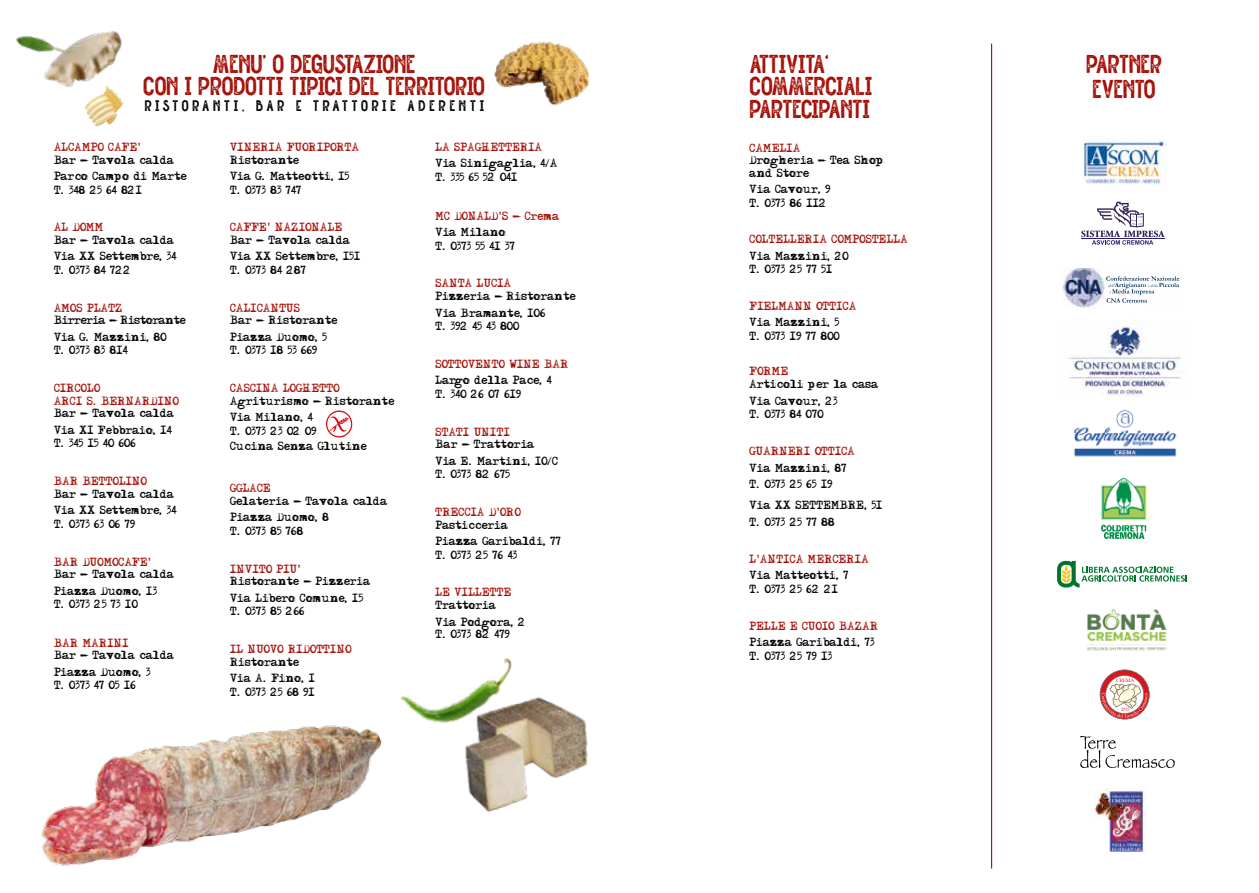
<style>
.page{position:relative;width:1259px;height:893px;background:#fff}
.page>*{position:absolute;margin:0;border:0;box-sizing:border-box;transform-origin:0 0}
.t1{font:25.35px/22.5px "Straightler Press";color:#a51008}
.t2{font:15px "Straightler Press";letter-spacing:.26em;color:#000}
.t3{font:10.5px/16.5px "Adler";color:#000}
.t4{font:10.5px/12.6px "Adler";color:#a51008}
.t5{font:10.5px/16.5px "Adler";letter-spacing:-.04em;color:#000}
</style>
<div class="page">
<img style="left:43px;top:31px;width:81px;height:89px">
<img style="left:16px;top:31px;width:60px;height:38px">
<img style="left:100px;top:86px;width:23px;height:28px">
<img style="left:106px;top:86px;width:18px;height:17px">
<img style="left:85px;top:94px;width:22px;height:16px">
<img style="left:87px;top:97px;width:23px;height:18px">
<img style="left:89px;top:102px;width:24px;height:17px">
<img style="left:92px;top:107px;width:23px;height:17px">
<img style="left:95px;top:112px;width:22px;height:14px">
<img style="left:494px;top:41px;width:95px;height:65px">
<img style="left:41px;top:725px;width:341px;height:141px">
<svg style="left:326px;top:410px;width:26px;height:28px"></svg>
<img style="left:1061px;top:268px;width:119px;height:40px">
<img style="left:1102px;top:297px;width:41px;height:11px">
<img style="left:1111px;top:278px;width:67px;height:9px">
<img style="left:1106px;top:298px;width:20px;height:5px">
<img style="left:1106px;top:276px;width:70px;height:5px">
<img style="left:1114px;top:283px;width:62px;height:4px">
<img style="left:1112px;top:289px;width:28px;height:4px">
<img style="left:1087px;top:608px;width:80px;height:43px">
<img style="left:1068px;top:319px;width:114px;height:78px">
<img style="left:1073px;top:409px;width:104px;height:48px">
<svg style="left:1081px;top:202px;width:83px;height:43px"></svg>
<svg style="left:1057px;top:561px;width:130px;height:26px"></svg>
<svg style="left:1099px;top:669px;width:50px;height:50px"></svg>
<img style="left:1094px;top:788px;width:52px;height:64px">
<svg style="left:1080px;top:736px;width:94px;height:32px"></svg>
<img style="left:1082px;top:140px;width:84px;height:44px">
<svg style="left:1101px;top:485px;width:44px;height:54px"></svg>
<img style="left:1102px;top:478px;width:44px;height:54px">
<hr style="left:991px;top:44px;width:1px;height:824px;background:#a51008">
<img style="left:465px;top:697px;width:123px;height:116px">
<img style="left:400px;top:658px;width:132px;height:89px">
<h1 class="t1" style="left:144px;top:52px;width:343px;text-align:center">MENU’ O DEGUSTAZIONE<br>CON I PRODOTTI TIPICI DEL TERRITORIO</h1>
<h2 class="t2" style="left:145px;top:94px;width:341px">RISTORANTI, BAR e TRATTORIE ADERENTI</h2>
<p class="t4" style="left:54px;top:142px;width:89px">ALCAMPO CAFE'</p>
<p class="t3" style="left:54px;top:153px;width:134px">Bar - Tavola calda<br>Parco Campo di Marte</p>
<p class="t3" style="left:54px;top:183px;width:90px">T. 348 25 64 821</p>
<p class="t4" style="left:54px;top:223px;width:51px">AL DOMM</p>
<p class="t3" style="left:54px;top:234px;width:124px">Bar - Tavola calda<br>Via XX Settembre, 34</p>
<p class="t3" style="left:54px;top:264px;width:79px">T. 0373 84 722</p>
<p class="t4" style="left:54px;top:303px;width:70px">AMOS PLATZ</p>
<p class="t5" style="left:54px;top:314px;width:133px">Birreria - Ristorante<br>Via G. Mazzini, 80</p>
<p class="t3" style="left:54px;top:344px;width:75px">T. 0373 83 814</p>
<p class="t4" style="left:54px;top:384px;width:126px">CIRCOLO<br>ARCI S. BERNARDINO</p>
<p class="t3" style="left:54px;top:407px;width:122px">Bar - Tavola calda<br>Via XI Febbraio, 14</p>
<p class="t3" style="left:54px;top:437px;width:83px">T. 345 15 40 606</p>
<p class="t4" style="left:54px;top:477px;width:95px">BAR BETTOLINO</p>
<p class="t3" style="left:54px;top:487px;width:124px">Bar - Tavola calda<br>Via XX Settembre, 34</p>
<p class="t3" style="left:54px;top:517px;width:83px">T. 0373 63 06 79</p>
<p class="t4" style="left:54px;top:557px;width:103px">BAR DUOMOCAFE'È</p>
<p class="t3" style="left:54px;top:568px;width:122px">Bar - Tavola calda<br>Piazza Duomo, 13</p>
<p class="t3" style="left:54px;top:598px;width:85px">T. 0373 25 73 10</p>
<p class="t4" style="left:54px;top:638px;width:76px">BAR MARINI</p>
<p class="t3" style="left:54px;top:649px;width:122px">Bar - Tavola calda<br>Piazza Duomo, 3</p>
<p class="t3" style="left:54px;top:679px;width:83px">T. 0373 47 05 16</p>
<p class="t4" style="left:230px;top:142px;width:131px">VINERIA FUORIPORTA</p>
<p class="t3" style="left:230px;top:153px;width:121px">Ristorante<br>Via G. Matteotti, 15</p>
<p class="t3" style="left:230px;top:183px;width:73px">T. 0373 83 747</p>
<p class="t4" style="left:230px;top:223px;width:114px">CAFFE' NAZIONALE</p>
<p class="t3" style="left:230px;top:234px;width:132px">Bar - Tavola calda<br>Via XX Settembre, 151</p>
<p class="t3" style="left:230px;top:264px;width:77px">T. 0373 84 287</p>
<p class="t4" style="left:230px;top:303px;width:72px">CALICANTUS</p>
<p class="t3" style="left:230px;top:314px;width:109px">Bar - Ristorante<br>Piazza Duomo, 5</p>
<p class="t3" style="left:230px;top:344px;width:89px">T. 0373 18 53 669</p>
<p class="t4" style="left:230px;top:384px;width:111px">CASCINA LOGHETTO</p>
<p class="t3" style="left:230px;top:394px;width:166px">Agriturismo - Ristorante<br>Via Milano, 4</p>
<p class="t3" style="left:230px;top:425px;width:138px;line-height:15px">T. 0373 23 02 09<br>Cucina Senza Glutine</p>
<p class="t4" style="left:230px;top:484px;width:42px">GGLACE</p>
<p class="t3" style="left:230px;top:495px;width:159px">Gelateria - Tavola calda<br>Piazza Duomo, 8</p>
<p class="t3" style="left:230px;top:525px;width:75px">T. 0373 85 768</p>
<p class="t4" style="left:230px;top:564px;width:73px">INVITO PIU'</p>
<p class="t3" style="left:230px;top:575px;width:142px">Ristorante - Pizzeria<br>Via Libero Comune, 15</p>
<p class="t3" style="left:230px;top:605px;width:76px">T. 0373 85 266</p>
<p class="t4" style="left:230px;top:645px;width:123px">IL NUOVO RIDOTTINO</p>
<p class="t3" style="left:230px;top:655px;width:86px">Ristorante<br>Via A. Fino, 1</p>
<p class="t3" style="left:230px;top:685px;width:86px">T. 0373 25 68 91</p>
<p class="t4" style="left:435px;top:142px;width:108px">LA SPAGHETTERIA</p>
<p class="t3" style="left:435px;top:158px;width:124px;line-height:13.5px">Via Sinigaglia, 4/A<br>T. 335 65 52 041</p>
<p class="t4" style="left:435px;top:211px;width:125px">MC DONALD'S - Crema</p>
<p class="t3" style="left:435px;top:227px;width:81px;line-height:13.5px">Via Milano<br>T. 0373 55 41 37</p>
<p class="t4" style="left:435px;top:279px;width:77px">SANTA LUCIA</p>
<p class="t3" style="left:435px;top:290px;width:142px">Pizzeria - Ristorante<br>Via Bramante, 106</p>
<p class="t3" style="left:435px;top:320px;width:85px">T. 392 45 43 800</p>
<p class="t4" style="left:435px;top:359px;width:135px">SOTTOVENTO WINE BAR</p>
<p class="t3" style="left:435px;top:375px;width:118px;line-height:13.5px">Largo della Pace, 4<br>T. 340 26 07 619</p>
<p class="t4" style="left:435px;top:427px;width:76px">STATI UNITI</p>
<p class="t3" style="left:435px;top:438px;width:124px">Bar - Trattoria<br>Via E. Martini, 10/C</p>
<p class="t3" style="left:435px;top:468px;width:76px">T. 0373 82 675</p>
<p class="t4" style="left:435px;top:508px;width:87px">TRECCIA D'ORO</p>
<p class="t3" style="left:435px;top:518px;width:127px">Pasticceria<br>Piazza Garibaldi, 77</p>
<p class="t3" style="left:435px;top:548px;width:83px">T. 0373 25 76 43</p>
<p class="t4" style="left:435px;top:588px;width:77px">LE VILLETTE</p>
<p class="t3" style="left:435px;top:599px;width:92px">Trattoria<br>Via Podgora, 2</p>
<p class="t3" style="left:435px;top:628px;width:76px">T. 0373 82 479</p>
<h1 class="t1" style="left:750px;top:52px;width:124px">ATTIVITA'<br>COMMERCIALI<br>PARTECIPANTI</h1>
<p class="t4" style="left:749px;top:143px;width:52px">CAMELIA</p>
<p class="t3" style="left:749px;top:156px;width:136px;line-height:12.6px">Drogheria - Tea Shop and Store</p>
<p class="t3" style="left:749px;top:185px;width:82px;line-height:13.5px">Via Cavour, 9<br>T. 0373 86 112</p>
<p class="t4" style="left:749px;top:235px;width:160px">COLTELLERIA COMPOSTELLA</p>
<p class="t3" style="left:749px;top:251px;width:101px;line-height:13.5px">Via Mazzini, 20<br>T. 0373 25 77 51</p>
<p class="t4" style="left:749px;top:301px;width:108px">FIELMANN OTTICA</p>
<p class="t3" style="left:749px;top:317px;width:92px;line-height:13.5px">Via Mazzini, 5<br>T. 0373 19 77 800</p>
<p class="t4" style="left:749px;top:367px;width:40px">FORME</p>
<p class="t3" style="left:749px;top:378px;width:130px">Articoli per la casa<br>Via Cavour, 23</p>
<p class="t3" style="left:749px;top:408px;width:75px">T. 0373 84 070</p>
<p class="t4" style="left:749px;top:447px;width:107px">GUARNERI OTTICA</p>
<p class="t3" style="left:749px;top:461px;width:99px">Via Mazzini, 87<br>T. 0373 25 65 19</p>
<p class="t3" style="left:749px;top:499px;width:135px">Via XX SETTEMBRE, 51<br>T. 0373 25 77 88</p>
<p class="t4" style="left:749px;top:554px;width:121px">L'ANTICA MERCERIA</p>
<p class="t3" style="left:749px;top:571px;width:101px;line-height:13.5px">Via Matteotti, 7<br>T. 0373 25 62 21</p>
<p class="t4" style="left:749px;top:621px;width:130px">PELLE E CUOIO BAZAR</p>
<p class="t3" style="left:749px;top:637px;width:126px;line-height:13.5px">Piazza Garibaldi, 73<br>T. 0373 25 79 13</p>
<h1 class="t1" style="left:1086px;top:51px;width:77px;line-height:24.9px">PARTNER<br>EVENTO</h1>
</div>
